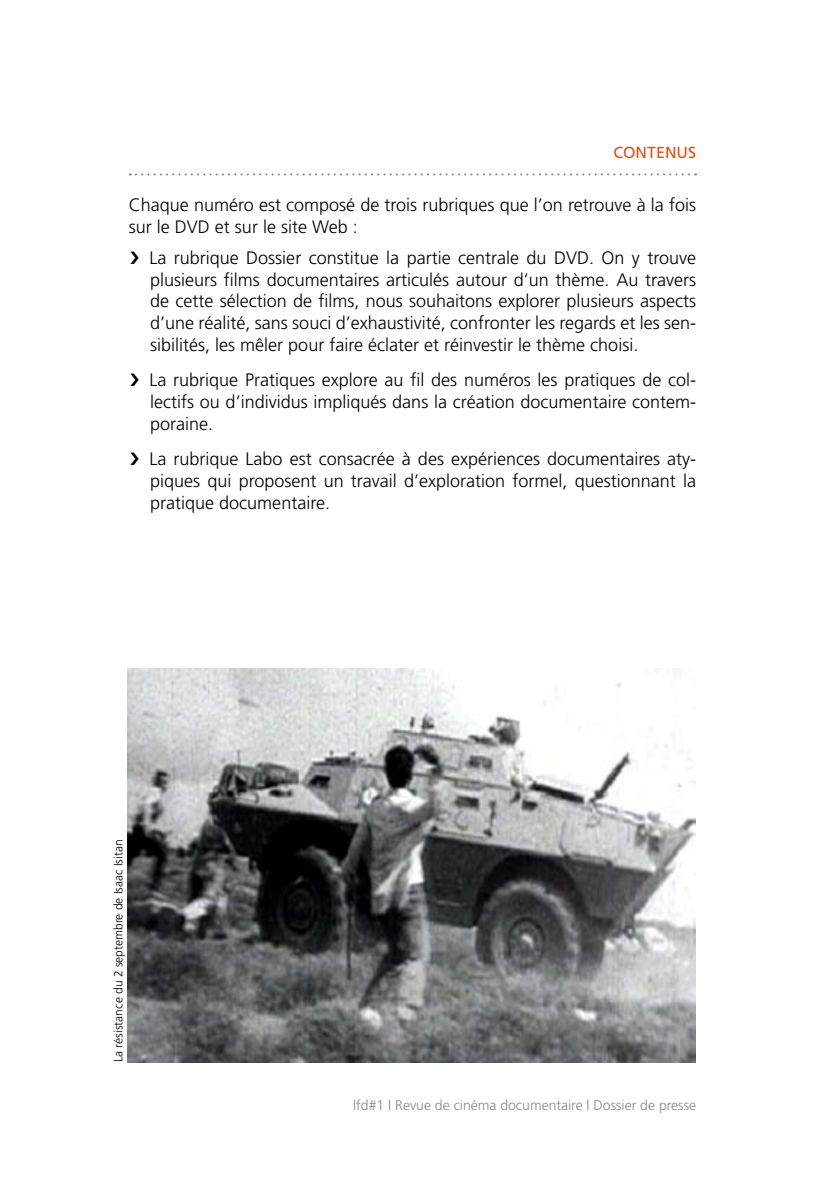
<style>
.page{position:relative;width:825px;height:1191px;background:#fff}
.page>*{position:absolute;margin:0;border:0;box-sizing:border-box;transform-origin:0 0}
.t1{font:300 18px/21.6px "Frutiger";color:#000;text-align:justify}
.t2{font:16px "Frutiger";color:#e05115}
.t3{font:300 14px "Frutiger";color:#87888a}
.t4{font:300 12px "Frutiger";color:#000}
</style>
<div class="page">
<svg style="left:130px;top:173px;width:565px;height:2px"></svg>
<img style="left:128px;top:668px;width:567px;height:394px">
<p class="t2" style="left:613px;top:143px;width:84px">CONTENUS</p>
<p class="t1" style="left:129px;top:194px;width:568px">Chaque numéro est composé de trois rubriques que l’on retrouve à la fois sur le DVD et sur le site Web :</p>
<p class="t1" style="left:150px;top:247px;width:547px;text-indent:-11px">› La rubrique Dossier constitue la partie centrale du DVD. On y trouve plusieurs films documentaires articulés autour d’un thème. Au travers de cette sélection de films, nous souhaitons explorer plusieurs aspects d’une réalité, sans souci d’exhaustivité, confronter les regards et les sen&shy;sibilités, les mêler pour faire éclater et réinvestir le thème choisi.</p>
<p class="t1" style="left:150px;top:369px;width:547px;text-indent:-11px">› La rubrique Pratiques explore au fil des numéros les pratiques de col&shy;lectifs ou d’individus impliqués dans la création documentaire contem&shy;poraine.</p>
<p class="t1" style="left:150px;top:448px;width:547px;text-indent:-11px">› La rubrique Labo est consacrée à des expériences documentaires aty&shy;piques qui proposent un travail d’exploration formel, questionnant la pratique documentaire.</p>
<p class="t4" style="left:111px;top:1062px;width:224px;rotate:-90deg">La résistance du 2 septembre de Isaac Isitan</p>
<p class="t3" style="left:353px;top:1097px;width:344px">lfd#1 | Revue de cinéma documentaire | Dossier de presse</p>
</div>
